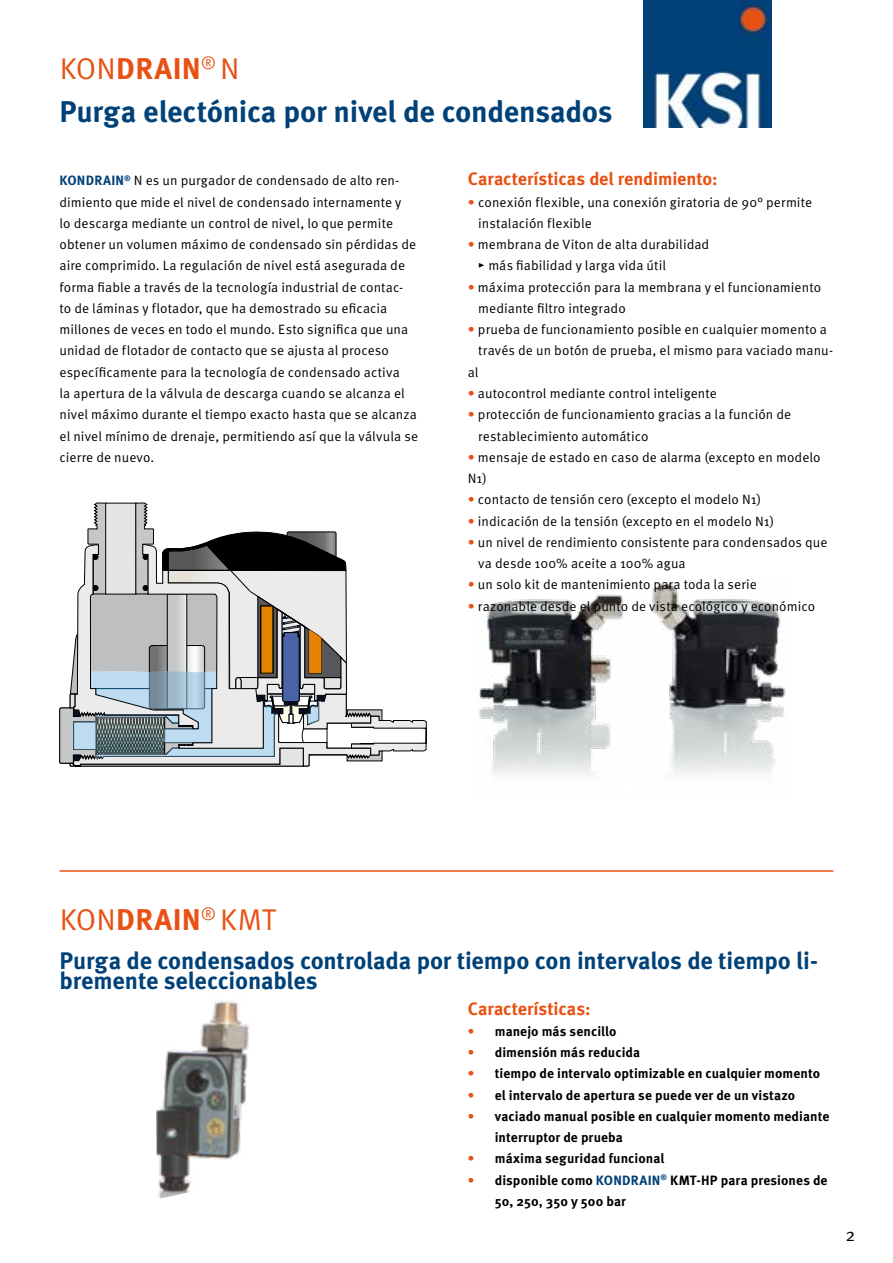
<style>
.page{position:relative;width:893px;height:1263px;background:#fff}
.page>*{position:absolute;margin:0;border:0;box-sizing:border-box;transform-origin:0 0}
.t1{font:700 30px "Meta OT";letter-spacing:-.01em;color:#004178}
.t2{font:30px "Meta OT";letter-spacing:.005em;color:#e85113}
.t3{font:700 30px "Meta OT";letter-spacing:.01em;color:#e85113}
.t4{font:700 24px/19.5px "Meta OT";letter-spacing:-.01em;color:#004178}
.t5{font:700 18px "Meta OT";letter-spacing:-.005em;color:#e85113}
.t6{font:18px "Meta OT";color:#000}
.t7{font:13.5px/21.3px "Meta OT";letter-spacing:.005em;color:#000}
.t8{font:700 13.5px/21.3px "Meta OT";letter-spacing:.005em;color:#000}
.s1{font-weight:400}
.s2{font-weight:700;color:#004178}
.s3{color:#e85113}
.s4{font-weight:700}
.s5{color:#004178}
</style>
<div class="page">
<img style="left:644px;top:0;width:127px;height:128px">
<img style="left:479px;top:578px;width:307px;height:198px">
<svg style="left:59px;top:502px;width:367px;height:264px"></svg>
<hr style="left:60px;top:870px;width:773px;height:2px;background:#e85113">
<img style="left:156px;top:1001px;width:93px;height:198px">
<h1 class="t3" style="left:60px;top:50px;width:181px"><span class="s1">KON</span>DRAIN<sup>®</sup> <span class="s1">N</span></h1>
<h1 class="t1" style="left:60px;top:92px;width:555px">Purga electónica por nivel de condensados</h1>
<p class="t7" style="left:60px;top:170px;width:360px"><span class="s2">KONDRAIN</span><sup>®</sup> N es un purgador de condensado de alto ren&shy;dimiento que mide el nivel de condensado internamente y<br>lo descarga mediante un control de nivel, lo que permite obtener un volumen máximo de condensado sin pérdidas de aire comprimido. La regulación de nivel está asegurada de forma fiable a través de la tecnología industrial de contac&shy;to de láminas y flotador, que ha demostrado su eficacia millones de veces en todo el mundo. Esto significa que una unidad de flotador de contacto que se ajusta al proceso específicamente para la tecnología de condensado activa<br>la apertura de la válvula de descarga cuando se alcanza el nivel máximo durante el tiempo exacto hasta que se alcanza el nivel mínimo de drenaje, permitiendo así que la válvula se cierre de nuevo.</p>
<h3 class="t5" style="left:468px;top:168px;width:251px">Características del rendimiento:</h3>
<p class="t7" style="left:478px;top:191px;width:335px;text-indent:-11px"><span class="s3">•</span> conexión flexible, una conexión giratoria de 90° permite instalación flexible</p>
<p class="t7" style="left:478px;top:234px;width:233px;text-indent:-11px"><span class="s3">•</span> membrana de Viton de alta durabilidad <span class="s4">▸</span> más fiabilidad y larga vida útil</p>
<p class="t7" style="left:478px;top:276px;width:344px;text-indent:-11px"><span class="s3">•</span> máxima protección para la membrana y el funcionamiento mediante filtro integrado</p>
<p class="t7" style="left:468px;top:319px;width:361px"><span class="s3">•</span> prueba de funcionamiento posible en cualquier momento a</p>
<p class="t7" style="left:478px;top:340px;width:356px">través de un botón de prueba, el mismo para vaciado manu-</p>
<p class="t7" style="left:468px;top:362px;width:12px">al</p>
<p class="t7" style="left:468px;top:383px;width:251px"><span class="s3">•</span> autocontrol mediante control inteligente</p>
<p class="t7" style="left:478px;top:404px;width:315px;text-indent:-11px"><span class="s3">•</span> protección de funcionamiento gracias a la función de restablecimiento automático</p>
<p class="t7" style="left:468px;top:447px;width:354px"><span class="s3">•</span> mensaje de estado en caso de alarma (excepto en modelo<br>N1)</p>
<p class="t7" style="left:468px;top:489px;width:295px"><span class="s3">•</span> contacto de tensión cero (excepto el modelo N1)</p>
<p class="t7" style="left:468px;top:510px;width:308px"><span class="s3">•</span> indicación de la tensión (excepto en el modelo N1)</p>
<p class="t7" style="left:478px;top:532px;width:351px;text-indent:-11px"><span class="s3">•</span> un nivel de rendimiento consistente para condensados que va desde 100% aceite a 100% agua</p>
<p class="t7" style="left:468px;top:574px;width:291px"><span class="s3">•</span> un solo kit de mantenimiento para toda la serie</p>
<p class="t7" style="left:468px;top:595px;width:349px"><span class="s3">•</span> razonable desde el punto de vista ecológico y económico</p>
<h1 class="t2" style="left:60px;top:901px;width:218px">KON<span class="s4">DRAIN</span><sup>®</sup> KMT</h1>
<h2 class="t4" style="left:60px;top:951px;width:760px">Purga de condensados controlada por tiempo con intervalos de tiempo li&shy;bremente seleccionables</h2>
<h3 class="t5" style="left:468px;top:997px;width:124px">Características:</h3>
<p class="t8" style="left:468px;top:1021px;width:150px"><span class="s3">•</span> manejo más sencillo</p>
<p class="t8" style="left:468px;top:1042px;width:174px"><span class="s3">•</span> dimensión más reducida</p>
<p class="t8" style="left:468px;top:1063px;width:354px"><span class="s3">•</span> tiempo de intervalo optimizable en cualquier momento</p>
<p class="t8" style="left:468px;top:1084px;width:329px"><span class="s3">•</span> el intervalo de apertura se puede ver de un vistazo</p>
<p class="t8" style="left:495px;top:1106px;width:336px;text-indent:-27px"><span class="s3">•</span> vaciado manual posible en cualquier momento mediante interruptor de prueba</p>
<p class="t8" style="left:468px;top:1148px;width:198px"><span class="s3">•</span> máxima seguridad funcional</p>
<p class="t8" style="left:495px;top:1169px;width:334px;text-indent:-27px"><span class="s3">•</span> disponible como <span class="s5">KONDRAIN</span><sup>®</sup> KMT-HP para presiones de<br>50, 250, 350 y 500 bar</p>
<h3 class="t6" style="left:845px;top:1223px;width:11px">2</h3>
</div>
